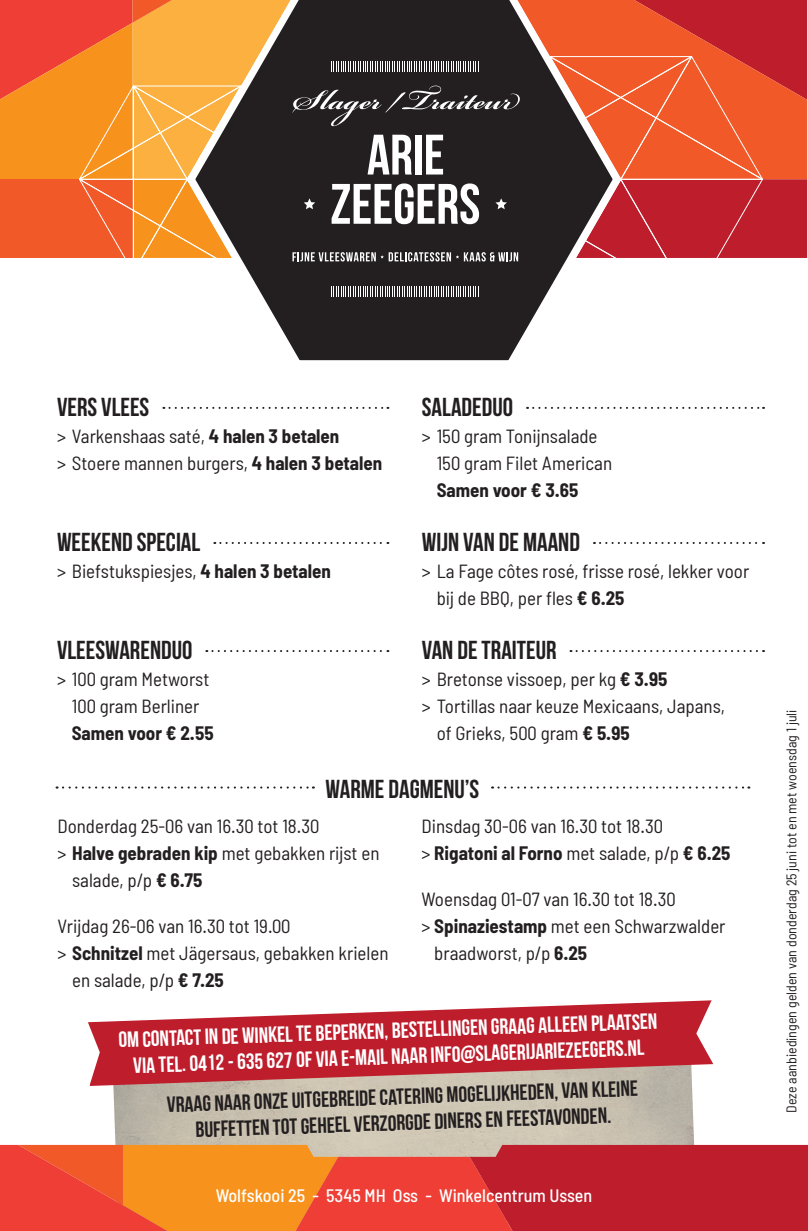
<style>
.page{position:relative;width:808px;height:1231px;background:#fff}
.page>*{position:absolute;margin:0;border:0;box-sizing:border-box;transform-origin:0 0}
.t1{font:700 26px "Bebas Neue";color:#231f20}
.t2{font:700 22px/26px "Bebas Neue";color:#fff;text-align:center}
.t3{font:700 22px/26px "Bebas Neue";color:#231f20;text-align:center}
.t4{font:semi-condensed 19px/27px "Barlow";color:#231f20}
.t5{font:700 semi-condensed 19px "Barlow";color:#231f20}
.t6{font:500 semi-condensed 18px "Barlow";color:#fff}
.t7{font:semi-condensed 14px "Barlow";color:#231f20}
.s1{font-weight:700}
</style>
<div class="page">
<img style="left:113px;top:1085px;width:581px;height:59px">
<svg style="left:0;top:1144px;width:808px;height:86px;background:#dc4c31"></svg>
<svg style="left:163px;top:407px;width:225px;height:2px"></svg>
<svg style="left:214px;top:542px;width:174px;height:2px"></svg>
<svg style="left:206px;top:650px;width:182px;height:2px"></svg>
<svg style="left:267px;top:304px;width:274px;height:57px;background:#403c3d"></svg>
<svg style="left:0;top:0;width:807px;height:304px;background:#a26249"></svg>
<svg style="left:527px;top:407px;width:237px;height:2px"></svg>
<svg style="left:594px;top:542px;width:170px;height:2px"></svg>
<svg style="left:570px;top:650px;width:194px;height:2px"></svg>
<svg style="left:57px;top:786px;width:257px;height:2px"></svg>
<svg style="left:492px;top:786px;width:257px;height:2px"></svg>
<svg style="left:100px;top:1000px;width:596px;height:85px;background:#c74e57"></svg>
<svg style="left:88px;top:1021px;width:12px;height:65px"></svg>
<svg style="left:696px;top:1000px;width:18px;height:65px"></svg>
<h1 class="t1" style="left:57px;top:392px;width:94px">VERS VLEES</h1>
<p class="t4" style="left:57px;top:422px;width:327px">&gt; Varkenshaas saté, <span class="s1">4 halen 3 betalen<br></span>&gt; Stoere mannen burgers, <span class="s1">4 halen 3 betalen</span></p>
<h1 class="t1" style="left:422px;top:392px;width:93px">SALADEDUO</h1>
<p class="t4" style="left:437px;top:422px;width:177px;text-indent:-15px">&gt; 150 gram Tonijnsalade<br>150 gram Filet American</p>
<p class="t5" style="left:437px;top:478px;width:143px">Samen voor € 3.65</p>
<h1 class="t1" style="left:422px;top:527px;width:160px">WIJN VAN DE MAAND</h1>
<p class="t4" style="left:437px;top:557px;width:314px;text-indent:-15px">&gt; La Fage côtes rosé, frisse rosé, lekker voor bij de BBQ, per fles <span class="s1">€ 6.25</span></p>
<h1 class="t1" style="left:422px;top:635px;width:136px">VAN DE TRAITEUR</h1>
<p class="t4" style="left:422px;top:665px;width:247px">&gt; Bretonse vissoep, per kg <span class="s1">€ 3.95</span></p>
<p class="t4" style="left:422px;top:692px;width:305px">&gt; Tortillas naar keuze Mexicaans, Japans,</p>
<p class="t4" style="left:437px;top:719px;width:195px">of Grieks, 500 gram <span class="s1">€ 5.95</span></p>
<h1 class="t1" style="left:326px;top:774px;width:155px">WARME DAGMENU’S</h1>
<p class="t4" style="left:422px;top:812px;width:310px">Dinsdag 30-06 van 16.30 tot 18.30<br>&gt; <span class="s1">Rigatoni al Forno</span> met salade, p/p <span class="s1">€ 6.25</span></p>
<p class="t4" style="left:422px;top:885px;width:256px">Woensdag 01-07 van 16.30 tot 18.30</p>
<p class="t4" style="left:422px;top:912px;width:305px">&gt; <span class="s1">Spinaziestamp</span> met een Schwarzwalder</p>
<p class="t4" style="left:434px;top:939px;width:154px">braadworst, p/p <span class="s1">6.25</span></p>
<h1 class="t1" style="left:57px;top:527px;width:145px">WEEKEND SPECIAL</h1>
<p class="t4" style="left:57px;top:557px;width:275px">&gt; Biefstukspiesjes, <span class="s1">4 halen 3 betalen</span></p>
<h1 class="t1" style="left:57px;top:635px;width:137px">VLEESWARENDUO</h1>
<p class="t4" style="left:57px;top:665px;width:154px;text-align:center">&gt; 100 gram Metworst<br>100 gram Berliner</p>
<p class="t5" style="left:72px;top:721px;width:143px">Samen voor € 2.55</p>
<p class="t4" style="left:57px;top:812px;width:264px">Donderdag 25-06 van 16.30 tot 18.30</p>
<p class="t4" style="left:57px;top:839px;width:324px">&gt; <span class="s1">Halve gebraden kip</span> met gebakken rijst en</p>
<p class="t4" style="left:72px;top:866px;width:132px">salade, p/p <span class="s1">€ 6.75</span></p>
<p class="t4" style="left:57px;top:912px;width:235px">Vrijdag 26-06 van 16.30 tot 19.00</p>
<p class="t4" style="left:57px;top:939px;width:333px">&gt; <span class="s1">Schnitzel</span> met Jägersaus, gebakken krielen</p>
<p class="t4" style="left:72px;top:966px;width:153px">en salade, p/p <span class="s1">€ 7.25</span></p>
<p class="t2" style="left:118px;top:1026px;width:541px;rotate:-2deg">OM CONTACT IN DE WINKEL TE BEPERKEN, BESTELLINGEN GRAAG ALLEEN PLAATSEN<br>VIA TEL. 0412 - 635 627 OF VIA E-MAIL NAAR INFO@SLAGERIJARIEZEEGERS.NL</p>
<p class="t3" style="left:166px;top:1091px;width:473px;rotate:-2deg">VRAAG NAAR ONZE UITGEBREIDE CATERING MOGELIJKHEDEN, VAN KLEINE<br>BUFFETTEN TOT GEHEEL VERZORGDE DINERS EN FEESTAVONDEN.</p>
<p class="t6" style="left:216px;top:1183px;width:378px">Wolfskooi 25 - 5345 MH Oss - Winkelcentrum Ussen</p>
<p class="t7" style="left:783px;top:1112px;width:405px;rotate:-90deg">Deze aanbiedingen gelden van donderdag 25 juni tot en met woensdag 1 juli</p>
</div>
